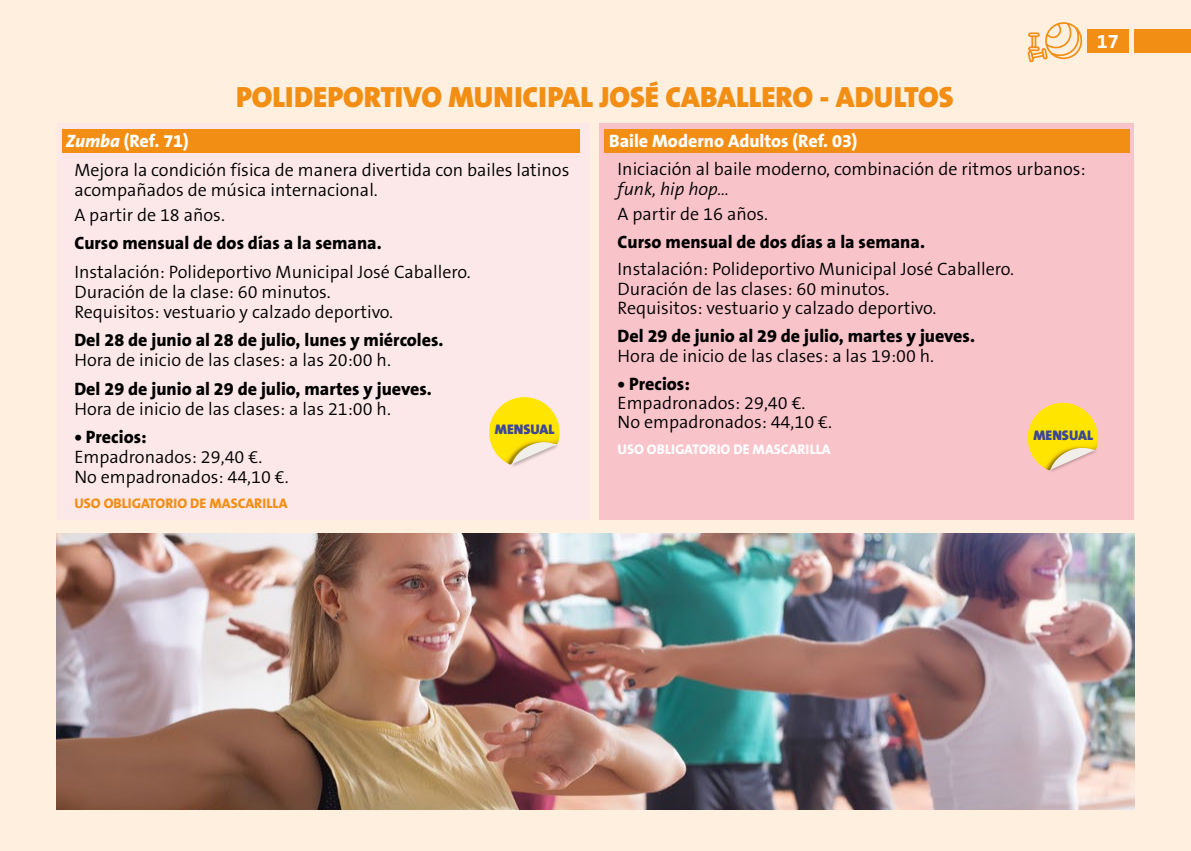
<style>
.page{position:relative;width:1191px;height:851px;background:#fff}
.page>*{position:absolute;margin:0;border:0;box-sizing:border-box;transform-origin:0 0}
.t1{font:900 29.4px "The Sans B9";color:#f28e14}
.t2{font:700 20px "The Sans B7";color:#fff}
.t3{font:300 18px/20px "The Sans B4";color:#000}
.t4{font:800 18px "The Sans B8";color:#000}
.t5{font:800 18px "The Sans B8";color:#fff}
.t6{font:italic 300 18px "The Sans B4";color:#000}
.t7{font:800 14px "The Sans B8";color:#f28e14}
.t8{font:800 14px "The Sans B8";color:#fff}
.t9{font:900 14px "The Sans B9";color:#3c4797}
.s1{font-style:italic}
</style>
<div class="page">
<div style="left:0;top:0;width:1191px;height:850px;background:#feefdf"></div>
<div style="left:57px;top:123px;width:532px;height:396px;background:#fce7e9"></div>
<div style="left:63px;top:129px;width:517px;height:24px;background:#f28e14"></div>
<div style="left:599px;top:123px;width:535px;height:396px;background:#f8c3c9"></div>
<div style="left:604px;top:129px;width:525px;height:24px;background:#f28e14"></div>
<img style="left:57px;top:533px;width:1078px;height:276px">
<svg style="left:1027px;top:22px;width:56px;height:41px"></svg>
<img style="left:1028px;top:403px;width:70px;height:67px">
<div style="left:1048px;top:447px;width:50px;height:27px;background:#f8c3c9"></div>
<svg style="left:1049px;top:448px;width:46px;height:22px"></svg>
<img style="left:489px;top:397px;width:70px;height:67px">
<div style="left:510px;top:441px;width:50px;height:27px;background:#000;opacity:.25"></div>
<svg style="left:511px;top:442px;width:46px;height:22px"></svg>
<div style="left:1134px;top:29px;width:57px;height:24px;background:#f28e14"></div>
<div style="left:1087px;top:29px;width:41px;height:24px;background:#f28e14"></div>
<h1 class="t1" style="left:236px;top:81px;width:719px">POLIDEPORTIVO MUNICIPAL JOSÉ CABALLERO - ADULTOS</h1>
<p class="t2" style="left:1096px;top:31px;width:23px">17</p>
<p class="t5" style="left:66px;top:131px;width:124px"><span class="s1">Zumba</span> (Ref. 71)</p>
<p class="t3" style="left:74px;top:160px;width:496px">Mejora la condición física de manera divertida con bailes latinos acompañados de música internacional.</p>
<p class="t3" style="left:74px;top:206px;width:152px">A partir de 18 años.</p>
<p class="t4" style="left:74px;top:233px;width:309px">Curso mensual de dos días a la semana.</p>
<p class="t3" style="left:74px;top:262px;width:398px">Instalación: Polideportivo Municipal José Caballero.<br>Duración de la clase: 60 minutos.<br>Requisitos: vestuario y calzado deportivo.</p>
<p class="t4" style="left:74px;top:330px;width:371px">Del 28 de junio al 28 de julio, lunes y miércoles.</p>
<p class="t3" style="left:74px;top:351px;width:318px">Hora de inicio de las clases: a las 20:00 h.</p>
<p class="t4" style="left:74px;top:379px;width:359px">Del 29 de junio al 29 de julio, martes y jueves.</p>
<p class="t3" style="left:74px;top:399px;width:318px">Hora de inicio de las clases: a las 21:00 h.</p>
<p class="t4" style="left:74px;top:427px;width:74px">• Precios:</p>
<p class="t3" style="left:74px;top:447px;width:216px">Empadronados: 29,40 €.<br>No empadronados: 44,10 €.</p>
<p class="t7" style="left:74px;top:496px;width:215px">USO OBLIGATORIO DE MASCARILLA</p>
<p class="t9" style="left:495px;top:421px;width:61px">MENSUAL</p>
<p class="t5" style="left:609px;top:131px;width:250px">Baile Moderno Adultos (Ref. 03)</p>
<p class="t3" style="left:617px;top:159px;width:469px">Iniciación al baile moderno, combinación de ritmos urbanos:</p>
<p class="t6" style="left:617px;top:179px;width:113px">funk, hip hop…</p>
<p class="t3" style="left:617px;top:204px;width:152px">A partir de 16 años.</p>
<p class="t4" style="left:617px;top:232px;width:309px">Curso mensual de dos días a la semana.</p>
<p class="t3" style="left:617px;top:260px;width:398px;line-height:19.4px">Instalación: Polideportivo Municipal José Caballero.<br>Duración de las clases: 60 minutos.<br>Requisitos: vestuario y calzado deportivo.</p>
<p class="t4" style="left:617px;top:326px;width:359px">Del 29 de junio al 29 de julio, martes y jueves.</p>
<p class="t3" style="left:617px;top:346px;width:318px">Hora de inicio de las clases: a las 19:00 h.</p>
<p class="t4" style="left:617px;top:374px;width:74px">• Precios:</p>
<p class="t3" style="left:617px;top:393px;width:216px;line-height:19.4px">Empadronados: 29,40 €.<br>No empadronados: 44,10 €.</p>
<p class="t8" style="left:617px;top:441px;width:215px">USO OBLIGATORIO DE MASCARILLA</p>
<p class="t9" style="left:1033px;top:427px;width:61px">MENSUAL</p>
</div>
